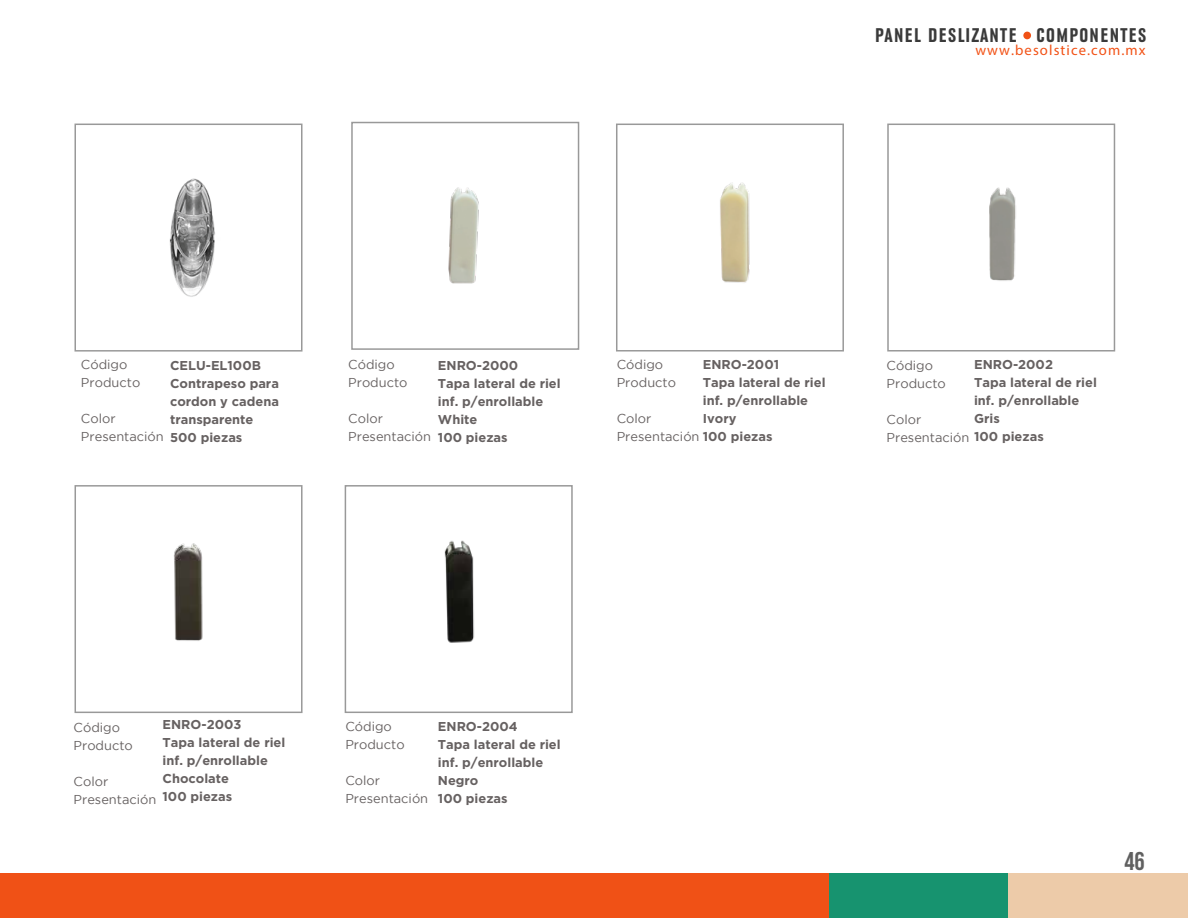
<style>
.page{position:relative;width:1188px;height:918px;background:#fff}
.page>*{position:absolute;margin:0;border:0;box-sizing:border-box;transform-origin:0 0}
.t1{font:25.65px "Bebas Neue";color:#606060}
.t2{font:700 condensed 20.7px "URW Grotesk TOT";letter-spacing:.07em;color:#3a3a3a}
.t3{font:14.7px "Myriad Pro";letter-spacing:.075em;color:#f25216}
.t4{font:700 12.9px/18px "Gotham";color:#666161}
.t5{font:12.9px/18px "Gotham";color:#666161}
.s1{font-weight:700}
</style>
<div class="page">
<img style="left:169px;top:178px;width:46px;height:119px">
<img style="left:444px;top:540px;width:31px;height:103px">
<img style="left:174px;top:543px;width:29px;height:98px">
<img style="left:720px;top:182px;width:30px;height:101px">
<img style="left:448px;top:187px;width:31px;height:97px">
<img style="left:989px;top:187px;width:27px;height:94px">
<div style="left:74px;top:124px;width:229px;height:228px;border:2px solid #999"></div>
<div style="left:351px;top:122px;width:228px;height:228px;border:2px solid #999"></div>
<div style="left:616px;top:124px;width:228px;height:228px;border:2px solid #999"></div>
<div style="left:887px;top:124px;width:228px;height:228px;border:2px solid #999"></div>
<div style="left:345px;top:485px;width:228px;height:228px;border:2px solid #999"></div>
<div style="left:75px;top:485px;width:228px;height:228px;border:2px solid #999"></div>
<div style="left:0;top:873px;width:829px;height:45px;background:#f05116"></div>
<div style="left:829px;top:873px;width:179px;height:45px;background:#17936f"></div>
<div style="left:1008px;top:873px;width:180px;height:45px;background:#edcba9"></div>
<div style="left:1023px;top:32px;width:8px;height:7px;background:#f05116;border-radius:50%"></div>
<h2 class="t2" style="left:875px;top:24px;width:273px">PANEL DESLIZANTE - COMPONENTES</h2>
<p class="t3" style="left:975px;top:41px;width:172px">www.besolstice.com.mx</p>
<p class="t5" style="left:81px;top:356px;width:61px">Código<br>Producto</p>
<p class="t5" style="left:81px;top:410px;width:84px">Color<br>Presentación</p>
<p class="t4" style="left:170px;top:357px;width:110px">CELU-EL100B<br>Contrapeso para cordon y cadena transparente<br>500 piezas</p>
<p class="t5" style="left:348px;top:356px;width:61px">Código<br>Producto</p>
<p class="t5" style="left:348px;top:410px;width:84px">Color<br>Presentación</p>
<p class="t4" style="left:438px;top:356px;width:124px">ENRO-2000<br>Tapa lateral de riel inf. p/enrollable<br>White<br>100 piezas</p>
<p class="t4" style="left:703px;top:355px;width:124px">ENRO-2001<br>Tapa lateral de riel inf. p/enrollable<br>Ivory</p>
<p class="t4" style="left:974px;top:355px;width:124px">ENRO-2002<br>Tapa lateral de riel inf. p/enrollable<br>Gris</p>
<p class="t5" style="left:617px;top:356px;width:61px">Código<br>Producto</p>
<p class="t5" style="left:617px;top:410px;width:157px">Color<br>Presentación <span class="s1">100 piezas</span></p>
<p class="t5" style="left:887px;top:356px;width:61px">Código<br>Producto</p>
<p class="t5" style="left:887px;top:410px;width:159px">Color<br>Presentación <span class="s1">100 piezas</span></p>
<p class="t4" style="left:163px;top:716px;width:124px">ENRO-2003<br>Tapa lateral de riel inf. p/enrollable<br>Chocolate<br>100 piezas</p>
<p class="t4" style="left:438px;top:717px;width:124px">ENRO-2004<br>Tapa lateral de riel inf. p/enrollable<br>Negro<br>100 piezas</p>
<p class="t5" style="left:345px;top:717px;width:61px">Código<br>Producto</p>
<p class="t5" style="left:345px;top:771px;width:84px">Color<br>Presentación</p>
<p class="t5" style="left:74px;top:719px;width:61px">Código<br>Producto</p>
<p class="t5" style="left:74px;top:773px;width:84px">Color<br>Presentación</p>
<h1 class="t1" style="left:1124px;top:847px;width:22px">46</h1>
</div>
